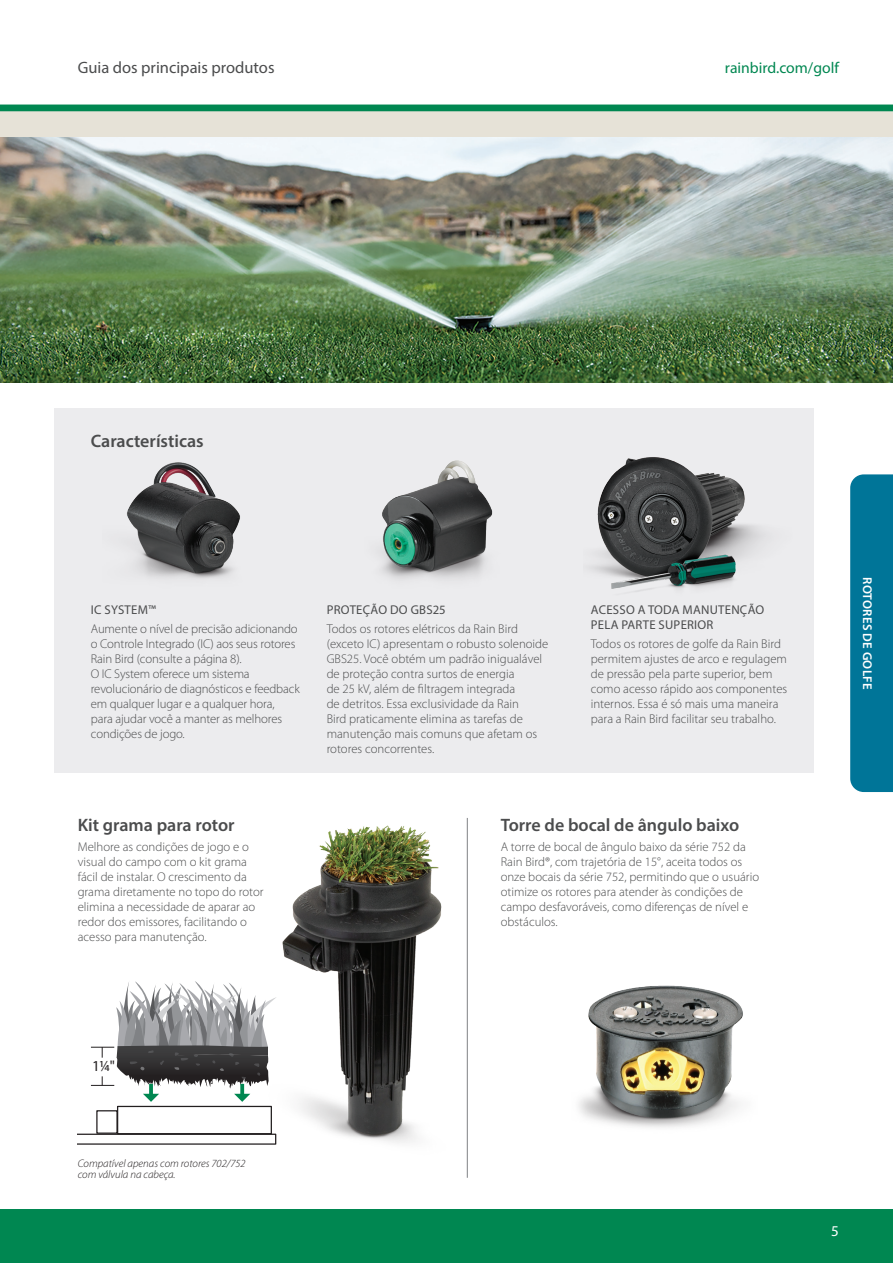
<style>
.page{position:relative;width:893px;height:1263px;background:#fff}
.page>*{position:absolute;margin:0;border:0;box-sizing:border-box;transform-origin:0 0}
.Subhead{font:600 18px "Myriad Pro";color:#4b4c4d}
.t1{font:16.5px "Myriad Pro";color:#4b4c4d}
.t2{font:15.6px "Myriad Pro";color:#008751}
.t3{font:15.15px "Myriad Pro";color:#231f20}
.t4{font:15px "Myriad Pro";color:#fff}
.Body_8_5_10{font:300 12.75px/15px "Myriad Pro";color:#4b4c4d}
.Specs_Category_Subhe{font:12.75px/15px "Myriad Pro";letter-spacing:.02em;color:#4b4c4d}
.t5{font:600 12.75px "Myriad Pro";letter-spacing:.02em;color:#fff}
.Cutline_Note{font:italic 300 10.95px/11.7px "Myriad Pro";color:#231f20}
</style>
<div class="page">
<div style="left:0;top:112px;width:893px;height:25px;background:#e6e2d7"></div>
<div style="left:0;top:105px;width:893px;height:6px;background:#008751"></div>
<div style="left:0;top:1209px;width:893px;height:54px;background:#008751"></div>
<div style="left:54px;top:408px;width:759px;height:364px;background:#ececee"></div>
<img style="left:127px;top:462px;width:113px;height:117px">
<img style="left:381px;top:460px;width:112px;height:119px">
<img style="left:589px;top:457px;width:177px;height:135px">
<img style="left:0;top:137px;width:893px;height:245px">
<img style="left:268px;top:826px;width:174px;height:319px">
<div style="left:117px;top:1106px;width:155px;height:28px;border:1px solid #231f20"></div>
<svg style="left:78px;top:1133px;width:198px;height:12px"></svg>
<div style="left:96px;top:1110px;width:22px;height:24px;border:1px solid #231f20"></div>
<svg style="left:91px;top:979px;width:186px;height:109px"></svg>
<svg style="left:149px;top:1084px;width:4px;height:10px"></svg>
<svg style="left:143px;top:1094px;width:16px;height:8px"></svg>
<svg style="left:240px;top:1084px;width:4px;height:10px"></svg>
<svg style="left:234px;top:1094px;width:16px;height:8px"></svg>
<div style="left:850px;top:474px;width:43px;height:318px;background:#007598"></div>
<hr style="left:467px;top:818px;width:1px;height:360px;background:#808285">
<img style="left:578px;top:985px;width:165px;height:143px">
<p class="t1" style="left:78px;top:58px;width:198px">Guia dos principais produtos</p>
<p class="t2" style="left:725px;top:59px;width:116px">rainbird.com/golf</p>
<p class="Subhead" style="left:91px;top:430px;width:114px">Características</p>
<p class="Specs_Category_Subhe" style="left:91px;top:602px;width:67px">IC SYSTEM™</p>
<p class="Body_8_5_10" style="left:91px;top:621px;width:210px">Aumente o nível de precisão adicionando o Controle Integrado (IC) aos seus rotores Rain Bird (consulte a página 8).<br>O IC System oferece um sistema revolucionário de diagnósticos e feedback em qualquer lugar e a qualquer hora, para ajudar você a manter as melhores condições de jogo.</p>
<p class="Subhead" style="left:78px;top:814px;width:158px">Kit grama para rotor</p>
<p class="Body_8_5_10" style="left:78px;top:839px;width:187px">Melhore as condições de jogo e o visual do campo com o kit grama fácil de instalar. O crescimento da grama diretamente no topo do rotor elimina a necessidade de aparar ao redor dos emissores, facilitando o acesso para manutenção.</p>
<p class="Specs_Category_Subhe" style="left:327px;top:602px;width:121px">PROTEÇÃO DO GBS25</p>
<p class="Body_8_5_10" style="left:327px;top:621px;width:223px">Todos os rotores elétricos da Rain Bird (exceto IC) apresentam o robusto solenoide GBS25. Você obtém um padrão inigualável de proteção contra surtos de energia<br>de 25 kV, além de filtragem integrada<br>de detritos. Essa exclusividade da Rain<br>Bird praticamente elimina as tarefas de manutenção mais comuns que afetam os rotores concorrentes.</p>
<p class="Specs_Category_Subhe" style="left:591px;top:602px;width:175px">ACESSO A TODA MANUTENÇÃO<br>PELA PARTE SUPERIOR</p>
<p class="Body_8_5_10" style="left:591px;top:636px;width:198px">Todos os rotores de golfe da Rain Bird permitem ajustes de arco e regulagem de pressão pela parte superior, bem como acesso rápido aos componentes internos. Essa é só mais uma maneira para a Rain Bird facilitar seu trabalho.</p>
<p class="Subhead" style="left:501px;top:814px;width:240px">Torre de bocal de ângulo baixo</p>
<p class="Body_8_5_10" style="left:501px;top:839px;width:260px">A torre de bocal de ângulo baixo da série 752 da Rain Bird®, com trajetória de 15°, aceita todos os onze bocais da série 752, permitindo que o usuário otimize os rotores para atender às condições de campo desfavoráveis, como diferenças de nível e obstáculos.</p>
<p class="t5" style="left:876px;top:577px;width:114px;rotate:90deg">ROTORES DE GOLFE</p>
<p class="t3" style="left:92px;top:1056px;width:24px">11⁄4"</p>
<p class="Cutline_Note" style="left:78px;top:1157px;width:169px">Compatível apenas com rotores 702/752 com válvula na cabeça.</p>
<p class="t4" style="left:831px;top:1222px;width:9px">5</p>
</div>
